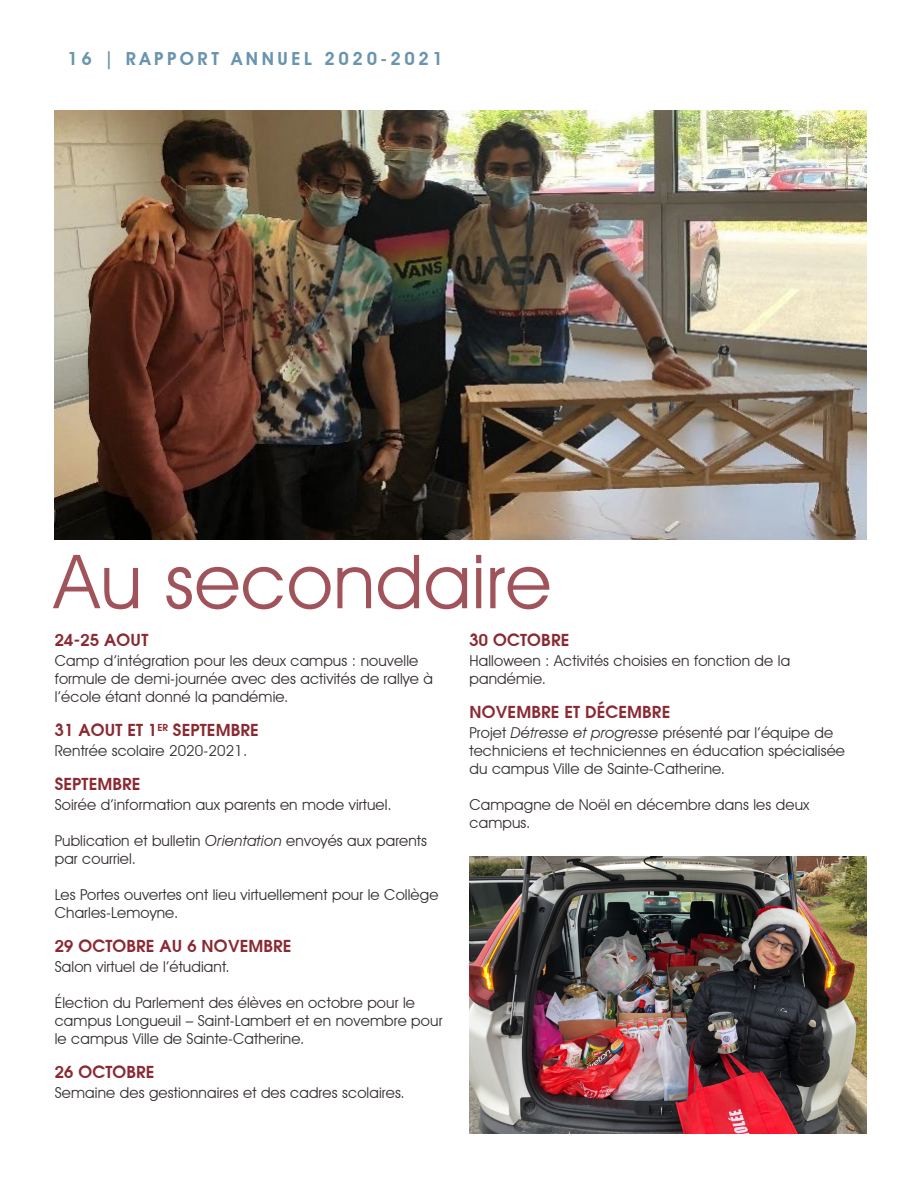
<style>
.page{position:relative;width:918px;height:1188px;background:#fff}
.page>*{position:absolute;margin:0;border:0;box-sizing:border-box;transform-origin:0 0}
.t1{font:75px "Avant Garde IT Cby BT";letter-spacing:.01em;color:#8a2932}
.t2{font:600 18px "Avant Garde IT Cby BT";letter-spacing:.2em;color:#6894ad}
.t3{font:600 16.5px "Avant Garde";letter-spacing:.01em;color:#8a2932}
.t4{font:15px/18px "Avant Garde IT Cby BT";letter-spacing:.01em;color:#342d30}
.s1{font-style:italic}
</style>
<div class="page">
<img style="left:54px;top:110px;width:812px;height:430px">
<img style="left:470px;top:857px;width:396px;height:276px">
<p class="t2" style="left:68px;top:48px;width:377px">16 | RAPPORT ANNUEL 2020-2021</p>
<h1 class="t1" style="left:55px;top:536px;width:498px">Au secondaire</h1>
<p class="t3" style="left:55px;top:629px;width:95px">24-25 AOUT</p>
<p class="t4" style="left:55px;top:651px;width:380px">Camp d’intégration pour les deux campus : nouvelle formule de demi-journée avec des activités de rallye à l’école étant donné la pandémie.</p>
<p class="t3" style="left:55px;top:719px;width:205px">31 AOUT ET 1<sup>ER</sup> SEPTEMBRE</p>
<p class="t4" style="left:55px;top:741px;width:194px">Rentrée scolaire 2020-2021.</p>
<p class="t3" style="left:55px;top:773px;width:87px">SEPTEMBRE</p>
<p class="t4" style="left:55px;top:795px;width:338px">Soirée d’information aux parents en mode virtuel.</p>
<p class="t4" style="left:55px;top:831px;width:374px">Publication et bulletin <span class="s1">Orientation</span> envoyés aux parents par courriel.</p>
<p class="t4" style="left:55px;top:885px;width:385px">Les Portes ouvertes ont lieu virtuellement pour le Collège<br>Charles-Lemoyne.</p>
<p class="t3" style="left:55px;top:935px;width:238px">29 OCTOBRE AU 6 NOVEMBRE</p>
<p class="t4" style="left:55px;top:957px;width:176px">Salon virtuel de l’étudiant.</p>
<p class="t4" style="left:55px;top:993px;width:389px">Élection du Parlement des élèves en octobre pour le campus Longueuil – Saint-Lambert et en novembre pour le campus Ville de Sainte-Catherine.</p>
<p class="t3" style="left:55px;top:1061px;width:101px">26 OCTOBRE</p>
<p class="t4" style="left:55px;top:1083px;width:352px">Semaine des gestionnaires et des cadres scolaires.</p>
<p class="t3" style="left:470px;top:629px;width:101px">30 OCTOBRE</p>
<p class="t4" style="left:470px;top:651px;width:322px">Halloween : Activités choisies en fonction de la pandémie.</p>
<p class="t3" style="left:470px;top:701px;width:202px">NOVEMBRE ET DÉCEMBRE</p>
<p class="t4" style="left:470px;top:723px;width:377px">Projet <span class="s1">Détresse et progresse</span> présenté par l’équipe de techniciens et techniciennes en éducation spécialisée du campus Ville de Sainte-Catherine.</p>
<p class="t4" style="left:470px;top:795px;width:341px">Campagne de Noël en décembre dans les deux campus.</p>
</div>
